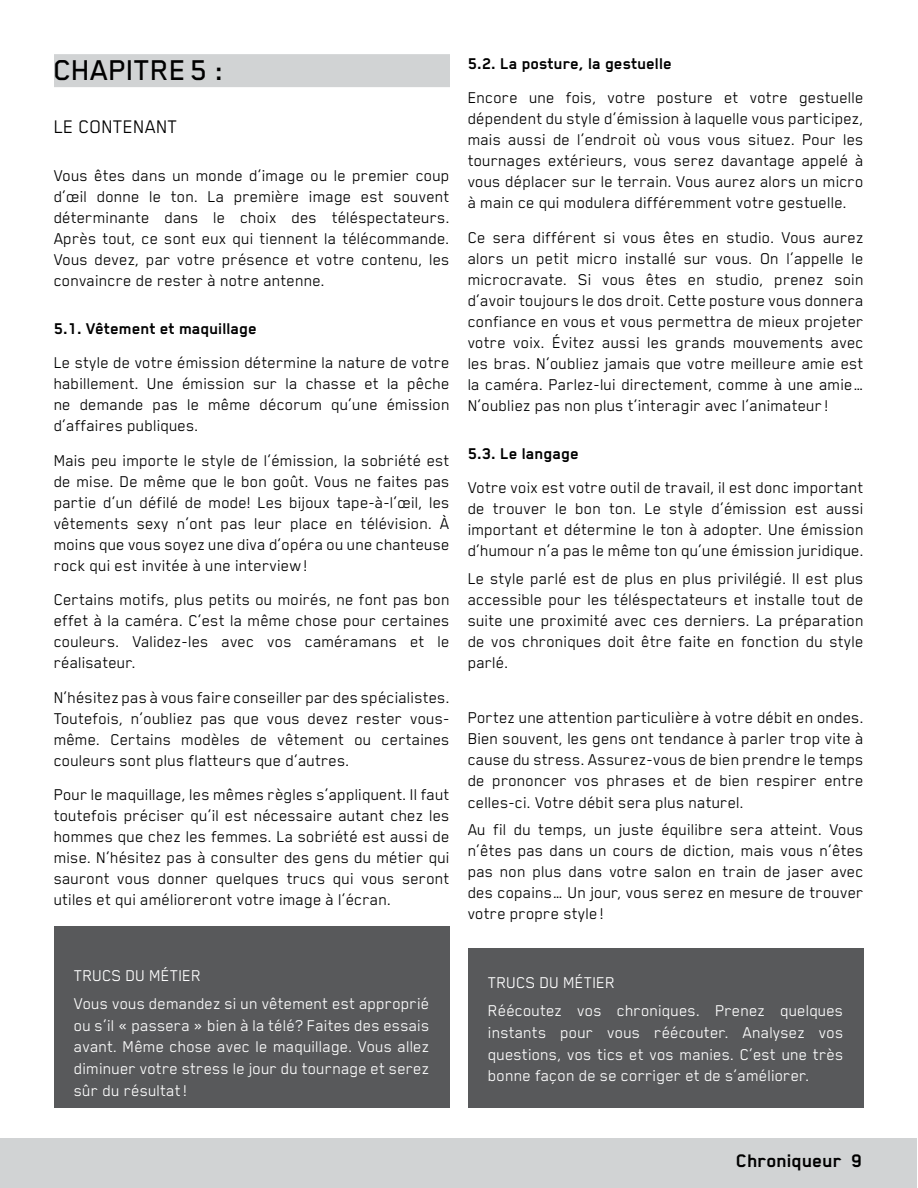
<style>
.page{position:relative;width:918px;height:1188px;background:#fff}
.page>*{position:absolute;margin:0;border:0;box-sizing:border-box;transform-origin:0 0}
.t1{font:500 33px "Blender Pro";color:#000}
.t2{font:700 21px "Blender Pro";color:#000}
.t3{font:21px "Blender Pro";color:#000}
.t4{font:18px/21px "Blender Pro";color:#000;text-align:justify}
.t5{font:18px/21.6px "Blender Pro";color:#fff}
.t6{font:700 18px "Blender Pro";color:#000}
</style>
<div class="page">
<div style="left:54px;top:926px;width:396px;height:181px;background:#58595b"></div>
<div style="left:468px;top:948px;width:396px;height:159px;background:#58595b"></div>
<div style="left:54px;top:54px;width:396px;height:33px;background:#d1d3d4"></div>
<div style="left:0;top:1138px;width:916px;height:50px;background:#d1d3d4"></div>
<h1 class="t1" style="left:54px;top:53px;width:172px">CHAPITRE5 :</h1>
<p class="t3" style="left:54px;top:115px;width:125px">LE CONTENANT</p>
<p class="t4" style="left:54px;top:164px;width:398px">Vous êtes dans un monde d’image ou le premier coup d’œil donne le ton. La première image est souvent déterminante dans le choix des téléspectateurs.<br>Après tout, ce sont eux qui tiennent la télécommande.<br>Vous devez, par votre présence et votre contenu, les convaincre de rester à notre antenne.</p>
<p class="t6" style="left:54px;top:318px;width:205px">5.1. Vêtement et maquillage</p>
<p class="t4" style="left:54px;top:352px;width:398px">Le style de votre émission détermine la nature de votre habillement. Une émission sur la chasse et la pêche ne demande pas le même décorum qu’une émission d’affaires publiques.</p>
<p class="t4" style="left:54px;top:449px;width:398px">Mais peu importe le style de l’émission, la sobriété est de mise. De même que le bon goût. Vous ne faites pas partie d’un défilé de mode! Les bijoux tape-à-l’œil, les vêtements sexy n’ont pas leur place en télévision. À moins que vous soyez une diva d’opéra ou une chanteuse rock qui est invitée à une interview!</p>
<p class="t4" style="left:54px;top:589px;width:398px">Certains motifs, plus petits ou moirés, ne font pas bon effet à la caméra. C’est la même chose pour certaines couleurs. Validez-les avec vos caméramans et le réalisateur.</p>
<p class="t4" style="left:54px;top:686px;width:398px">N’hésitez pas à vous faire conseiller par des spécialistes.<br>Toutefois, n’oubliez pas que vous devez rester vous&shy;même. Certains modèles de vêtement ou certaines couleurs sont plus flatteurs que d’autres.</p>
<p class="t4" style="left:54px;top:784px;width:398px">Pour le maquillage, les mêmes règles s’appliquent. Il faut toutefois préciser qu’il est nécessaire autant chez les hommes que chez les femmes. La sobriété est aussi de mise. N’hésitez pas à consulter des gens du métier qui sauront vous donner quelques trucs qui vous seront utiles et qui amélioreront votre image à l’écran.</p>
<p class="t5" style="left:74px;top:961px;width:357px;line-height:28.3px">TRUCS DU MÉTIER<br>Vous vous demandez si un vêtement est approprié</p>
<p class="t5" style="left:74px;top:1014px;width:357px;text-align:justify">ou s’il « passera » bien à la télé? Faites des essais avant. Même chose avec le maquillage. Vous allez diminuer votre stress le jour du tournage et serez sûr du résultat!</p>
<p class="t6" style="left:468px;top:53px;width:206px">5.2. La posture, la gestuelle</p>
<p class="t4" style="left:468px;top:87px;width:398px">Encore une fois, votre posture et votre gestuelle dépendent du style d’émission à laquelle vous participez, mais aussi de l’endroit où vous vous situez. Pour les tournages extérieurs, vous serez davantage appelé à vous déplacer sur le terrain. Vous aurez alors un micro à main ce qui modulera différemment votre gestuelle.</p>
<p class="t4" style="left:468px;top:226px;width:398px">Ce sera différent si vous êtes en studio. Vous aurez alors un petit micro installé sur vous. On l’appelle le microcravate. Si vous êtes en studio, prenez soin d’avoir toujours le dos droit. Cette posture vous donnera confiance en vous et vous permettra de mieux projeter votre voix. Évitez aussi les grands mouvements avec les bras. N’oubliez jamais que votre meilleure amie est la caméra. Parlez-lui directement, comme à une amie… N’oubliez pas non plus t’interagir avec l’animateur !</p>
<p class="t6" style="left:468px;top:444px;width:113px">5.3. Le langage</p>
<p class="t4" style="left:468px;top:477px;width:398px">Votre voix est votre outil de travail, il est donc important de trouver le bon ton. Le style d’émission est aussi important et détermine le ton à adopter. Une émission d’humour n’a pas le même ton qu’une émission juridique.</p>
<p class="t4" style="left:468px;top:567px;width:398px">Le style parlé est de plus en plus privilégié. Il est plus accessible pour les téléspectateurs et installe tout de suite une proximité avec ces derniers. La préparation de vos chroniques doit être faite en fonction du style parlé.</p>
<p class="t4" style="left:468px;top:707px;width:398px">Portez une attention particulière à votre débit en ondes.<br>Bien souvent, les gens ont tendance à parler trop vite à cause du stress. Assurez-vous de bien prendre le temps de prononcer vos phrases et de bien respirer entre celles-ci. Votre débit sera plus naturel.</p>
<p class="t4" style="left:468px;top:819px;width:398px">Au fil du temps, un juste équilibre sera atteint. Vous n’êtes pas dans un cours de diction, mais vous n’êtes pas non plus dans votre salon en train de jaser avec des copains… Un jour, vous serez en mesure de trouver votre propre style !</p>
<p class="t5" style="left:488px;top:968px;width:357px;line-height:28.3px">TRUCS DU MÉTIER<br>Réécoutez vos chroniques. Prenez quelques</p>
<p class="t5" style="left:488px;top:1021px;width:357px;text-align:justify">instants pour vous réécouter. Analysez vos questions, vos tics et vos manies. C’est une très bonne façon de se corriger et de s’améliorer.</p>
<p class="t2" style="left:736px;top:1149px;width:128px">Chroniqueur 9</p>
</div>
